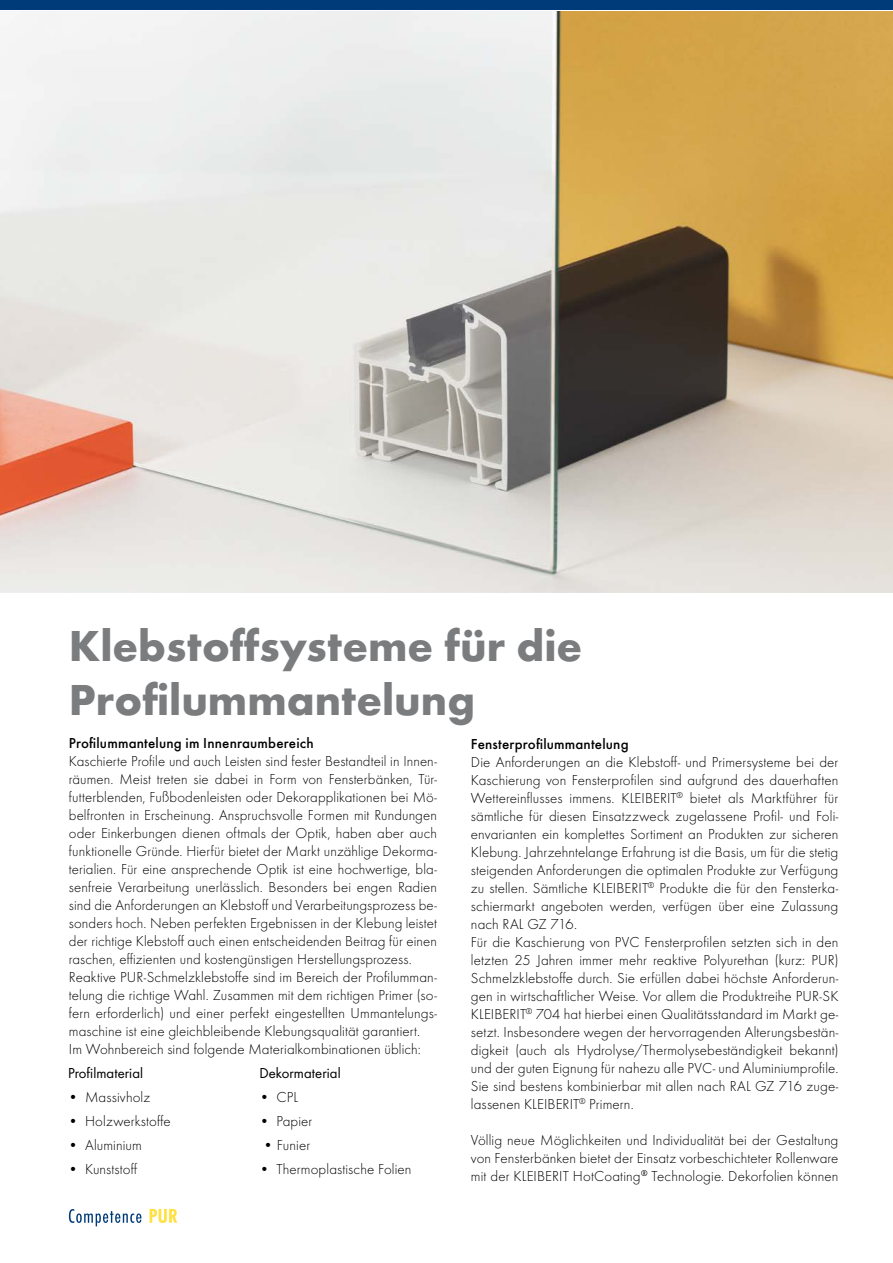
<style>
.page{position:relative;width:893px;height:1263px;background:#fff}
.page>*{position:absolute;margin:0;border:0;box-sizing:border-box;transform-origin:0 0}
.t1{font:700 45px/54px "Futura";color:#7b7c7e}
.t2{font:300 15px/18px "Futura";letter-spacing:.005em;color:#000}
.t3{font:500 15px "Futura";letter-spacing:.01em;color:#000}
.t4{font:15px "Futura Boo";letter-spacing:.005em;color:#000}
</style>
<div class="page">
<svg style="left:69px;top:1209px;width:72px;height:17px"></svg>
<svg style="left:150px;top:1209px;width:27px;height:14px"></svg>
<img style="left:0;top:11px;width:893px;height:581px">
<div style="left:0;top:0;width:893px;height:10px;background:#003b79"></div>
<h1 class="t1" style="left:69px;top:618px;width:515px">Klebstoffsysteme für die<br>Profilummantelung</h1>
<p class="t3" style="left:69px;top:734px;width:246px">Profilummantelung im Innenraumbereich</p>
<p class="t2" style="left:69px;top:752px;width:370px">Kaschierte Profile und auch Leisten sind fester Bestandteil in Innen&shy;räumen. Meist treten sie dabei in Form von Fensterbänken, Tür&shy;futterblenden, Fußbodenleisten oder Dekorapplikationen bei Mö&shy;belfronten in Erscheinung. Anspruchsvolle Formen mit Rundungen oder Einkerbungen dienen oftmals der Optik, haben aber auch funktionelle Gründe. Hierfür bietet der Markt unzählige Dekorma&shy;terialien. Für eine ansprechende Optik ist eine hochwertige, bla&shy;senfreie Verarbeitung unerlässlich. Besonders bei engen Radien sind die Anforderungen an Klebstoff und Verarbeitungsprozess be&shy;sonders hoch. Neben perfekten Ergebnissen in der Klebung leistet der richtige Klebstoff auch einen entscheidenden Beitrag für einen raschen, effizienten und kostengünstigen Herstellungsprozess.<br>Reaktive PUR-Schmelzklebstoffe sind im Bereich der Profilumman&shy;telung die richtige Wahl. Zusammen mit dem richtigen Primer (so&shy;fern erforderlich) und einer perfekt eingestellten Ummantelungs&shy;maschine ist eine gleichbleibende Klebungsqualität garantiert.<br>Im Wohnbereich sind folgende Materialkombinationen üblich:</p>
<p class="t4" style="left:68px;top:1064px;width:77px">Profilmaterial</p>
<p class="t2" style="left:68px;top:1088px;width:84px">• Massivholz</p>
<p class="t2" style="left:68px;top:1112px;width:104px">• Holzwerkstoffe</p>
<p class="t2" style="left:68px;top:1136px;width:75px">• Aluminium</p>
<p class="t2" style="left:68px;top:1160px;width:71px">• Kunststoff</p>
<p class="t4" style="left:259px;top:1064px;width:83px">Dekormaterial</p>
<p class="t2" style="left:259px;top:1088px;width:40px">• CPL</p>
<p class="t2" style="left:259px;top:1112px;width:54px">• Papier</p>
<p class="t2" style="left:263px;top:1136px;width:49px">• Funier</p>
<p class="t2" style="left:259px;top:1160px;width:154px">• Thermoplastische Folien</p>
<p class="t3" style="left:471px;top:735px;width:159px">Fensterprofilummantelung</p>
<p class="t2" style="left:471px;top:753px;width:369px">Die Anforderungen an die Klebstoff- und Primersysteme bei der Kaschierung von Fensterprofilen sind aufgrund des dauerhaften Wettereinflusses immens. KLEIBERIT<sup>®</sup> bietet als Marktführer für sämtliche für diesen Einsatzzweck zugelassene Profil- und Foli&shy;envarianten ein komplettes Sortiment an Produkten zur sicheren Klebung. Jahrzehntelange Erfahrung ist die Basis, um für die stetig steigenden Anforderungen die optimalen Produkte zur Verfügung zu stellen. Sämtliche KLEIBERIT<sup>®</sup> Produkte die für den Fensterka&shy;schiermarkt angeboten werden, verfügen über eine Zulassung nach RAL GZ 716.<br>Für die Kaschierung von PVC Fensterprofilen setzten sich in den letzten 25 Jahren immer mehr reaktive Polyurethan (kurz: PUR)<br>Schmelzklebstoffe durch. Sie erfüllen dabei höchste Anforderun&shy;gen in wirtschaftlicher Weise. Vor allem die Produktreihe PUR-SK KLEIBERIT<sup>®</sup> 704 hat hierbei einen Qualitätsstandard im Markt ge&shy;setzt. Insbesondere wegen der hervorragenden Alterungsbestän&shy;digkeit (auch als Hydrolyse/Thermolysebeständigkeit bekannt) und der guten Eignung für nahezu alle PVC- und Aluminiumprofile.<br>Sie sind bestens kombinierbar mit allen nach RAL GZ 716 zuge&shy;lassenen KLEIBERIT<sup>®</sup> Primern.</p>
<p class="t2" style="left:471px;top:1131px;width:369px;text-align:justify">Völlig neue Möglichkeiten und Individualität bei der Gestaltung von Fensterbänken bietet der Einsatz vorbeschichteter Rollenware mit der KLEIBERIT HotCoating<sup>®</sup> Technologie. Dekorfolien können</p>
</div>
